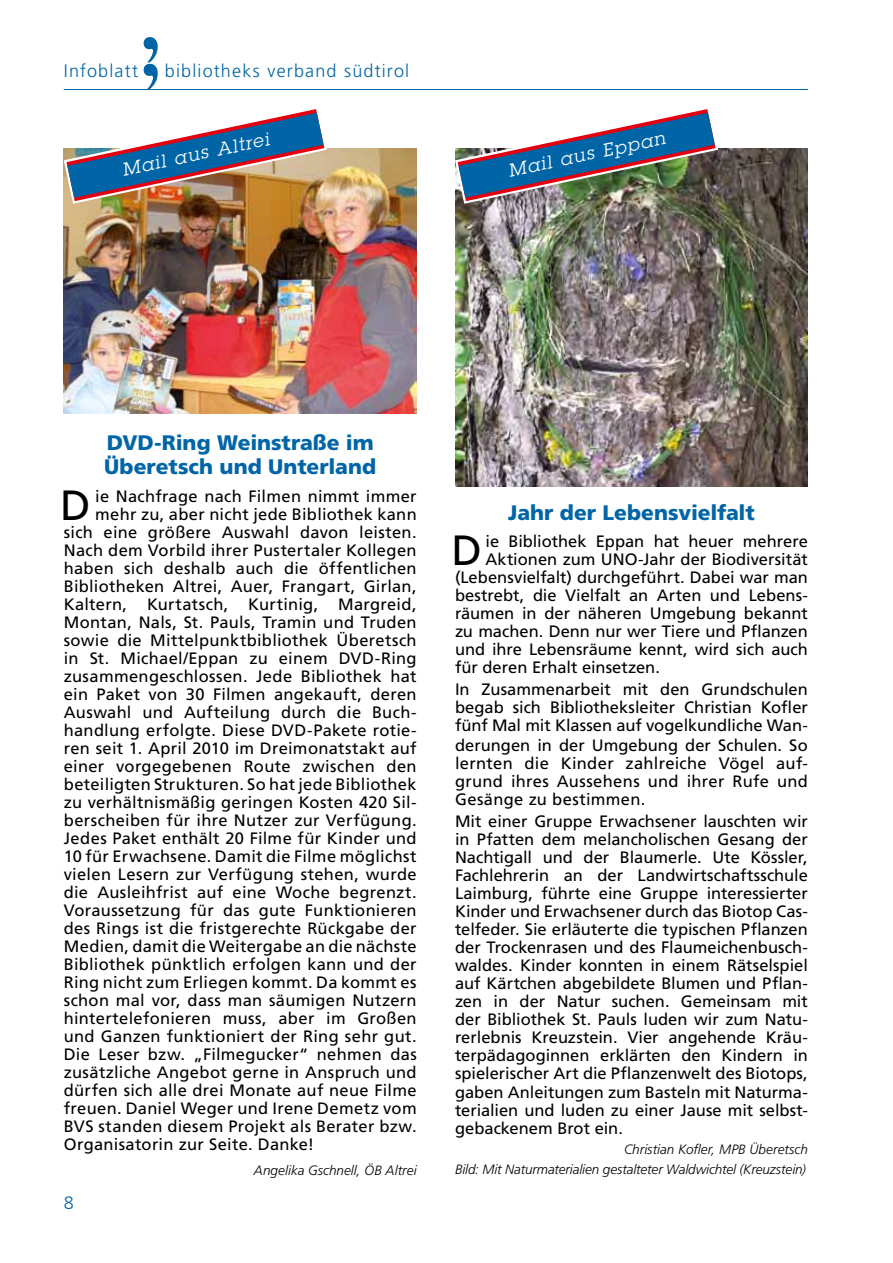
<style>
.page{position:relative;width:893px;height:1263px;background:#fff}
.page>*{position:absolute;margin:0;border:0;box-sizing:border-box;transform-origin:0 0}
.t1{font:42.3px "Frutiger";color:#000}
.t2{font:900 21px/24px "Frutiger";color:#0065a7}
.t3{font:300 18px "Frutiger";letter-spacing:.065em;color:#0065a7}
.t4{font:italic 18px "Lubalin Graph";color:#fff}
.t5{font:16.5px/18px "Frutiger";letter-spacing:.015em;color:#000;text-align:justify}
.t6{font:italic 300 13.5px/20.4px "Frutiger";color:#000;text-align:right}
</style>
<div class="page">
<hr style="left:64px;top:89px;width:744px;height:1px;background:#0065a7">
<img style="left:455px;top:149px;width:353px;height:337px">
<img style="left:64px;top:149px;width:352px;height:265px">
<svg style="left:143px;top:37px;width:15px;height:52px"></svg>
<img style="left:455px;top:109px;width:266px;height:97px">
<img style="left:63px;top:109px;width:267px;height:97px">
<p class="t3" style="left:64px;top:61px;width:76px">Infoblatt</p>
<p class="t3" style="left:165px;top:61px;width:246px">bibliotheks verband südtirol</p>
<p class="t4" style="left:120px;top:159px;width:151px;rotate:-12deg">Mail aus Altrei</p>
<p class="t4" style="left:506px;top:160px;width:162px;rotate:-12deg">Mail aus Eppan</p>
<p class="t2" style="left:104px;top:431px;width:273px">DVD-Ring Weinstraße im<br>Überetsch und Unterland</p>
<h1 class="t1" style="left:60px;top:480px;width:32px">D</h1>
<p class="t5" style="left:95px;top:487px;width:323px">ie Nachfrage nach Filmen nimmt immer</p>
<p class="t5" style="left:95px;top:505px;width:323px">mehr zu, aber nicht jede Bibliothek kann</p>
<p class="t5" style="left:64px;top:523px;width:354px">sich eine größere Auswahl davon leisten.</p>
<p class="t5" style="left:64px;top:541px;width:354px">Nach dem Vorbild ihrer Pustertaler Kollegen</p>
<p class="t5" style="left:64px;top:559px;width:354px">haben sich deshalb auch die öffentlichen</p>
<p class="t5" style="left:64px;top:577px;width:354px">Bibliotheken Altrei, Auer, Frangart, Girlan,</p>
<p class="t5" style="left:64px;top:595px;width:354px">Kaltern, Kurtatsch, Kurtinig, Margreid,</p>
<p class="t5" style="left:64px;top:613px;width:354px">Montan, Nals, St. Pauls, Tramin und Truden</p>
<p class="t5" style="left:64px;top:631px;width:354px">sowie die Mittelpunktbibliothek Überetsch</p>
<p class="t5" style="left:64px;top:649px;width:354px">in St. Michael/Eppan zu einem DVD-Ring</p>
<p class="t5" style="left:64px;top:667px;width:354px">zusammengeschlossen. Jede Bibliothek hat</p>
<p class="t5" style="left:64px;top:685px;width:354px">ein Paket von 30 Filmen angekauft, deren</p>
<p class="t5" style="left:64px;top:703px;width:354px">Auswahl und Aufteilung durch die Buch-</p>
<p class="t5" style="left:64px;top:721px;width:354px">handlung erfolgte. Diese DVD-Pakete rotie-</p>
<p class="t5" style="left:64px;top:739px;width:354px">ren seit 1. April 2010 im Dreimonatstakt auf</p>
<p class="t5" style="left:64px;top:757px;width:354px">einer vorgegebenen Route zwischen den</p>
<p class="t5" style="left:64px;top:775px;width:354px">beteiligten Strukturen. So hat jede Bibliothek</p>
<p class="t5" style="left:64px;top:793px;width:354px">zu verhältnismäßig geringen Kosten 420 Sil-</p>
<p class="t5" style="left:64px;top:811px;width:354px">berscheiben für ihre Nutzer zur Verfügung.</p>
<p class="t5" style="left:64px;top:829px;width:354px">Jedes Paket enthält 20 Filme für Kinder und</p>
<p class="t5" style="left:64px;top:847px;width:354px">10 für Erwachsene. Damit die Filme möglichst</p>
<p class="t5" style="left:64px;top:865px;width:354px">vielen Lesern zur Verfügung stehen, wurde</p>
<p class="t5" style="left:64px;top:883px;width:354px">die Ausleihfrist auf eine Woche begrenzt.</p>
<p class="t5" style="left:64px;top:901px;width:354px">Voraussetzung für das gute Funktionieren</p>
<p class="t5" style="left:64px;top:919px;width:354px">des Rings ist die fristgerechte Rückgabe der</p>
<p class="t5" style="left:64px;top:937px;width:354px">Medien, damit die Weitergabe an die nächste</p>
<p class="t5" style="left:64px;top:955px;width:354px">Bibliothek pünktlich erfolgen kann und der</p>
<p class="t5" style="left:64px;top:973px;width:354px">Ring nicht zum Erliegen kommt. Da kommt es</p>
<p class="t5" style="left:64px;top:991px;width:354px">schon mal vor, dass man säumigen Nutzern</p>
<p class="t5" style="left:64px;top:1009px;width:354px">hintertelefonieren muss, aber im Großen</p>
<p class="t5" style="left:64px;top:1027px;width:354px">und Ganzen funktioniert der Ring sehr gut.</p>
<p class="t5" style="left:64px;top:1045px;width:354px">Die Leser bzw. „Filmegucker“ nehmen das</p>
<p class="t5" style="left:64px;top:1063px;width:354px">zusätzliche Angebot gerne in Anspruch und</p>
<p class="t5" style="left:64px;top:1081px;width:354px">dürfen sich alle drei Monate auf neue Filme</p>
<p class="t5" style="left:64px;top:1099px;width:354px">freuen. Daniel Weger und Irene Demetz vom</p>
<p class="t5" style="left:64px;top:1117px;width:354px">BVS standen diesem Projekt als Berater bzw.</p>
<p class="t5" style="left:64px;top:1135px;width:252px">Organisatorin zur Seite. Danke!</p>
<p class="t6" style="left:254px;top:1160px;width:164px">Angelika Gschnell, ÖB Altrei</p>
<p class="t3" style="left:64px;top:1192px;width:12px">8</p>
<p class="t2" style="left:508px;top:501px;width:248px">Jahr der Lebensvielfalt</p>
<h1 class="t1" style="left:451px;top:525px;width:32px">D</h1>
<p class="t5" style="left:485px;top:532px;width:324px">ie Bibliothek Eppan hat heuer mehrere</p>
<p class="t5" style="left:485px;top:550px;width:324px">Aktionen zum UNO-Jahr der Biodiversität</p>
<p class="t5" style="left:455px;top:568px;width:354px">(Lebensvielfalt) durchgeführt. Dabei war man</p>
<p class="t5" style="left:455px;top:586px;width:354px">bestrebt, die Vielfalt an Arten und Lebens-</p>
<p class="t5" style="left:455px;top:604px;width:354px">räumen in der näheren Umgebung bekannt</p>
<p class="t5" style="left:455px;top:622px;width:354px">zu machen. Denn nur wer Tiere und Pflanzen</p>
<p class="t5" style="left:455px;top:640px;width:354px">und ihre Lebensräume kennt, wird sich auch</p>
<p class="t5" style="left:455px;top:658px;width:206px">für deren Erhalt einsetzen.</p>
<p class="t5" style="left:455px;top:680px;width:354px">In Zusammenarbeit mit den Grundschulen begab sich Bibliotheksleiter Christian Kofler fünf Mal mit Klassen auf vogelkundliche Wan-</p>
<p class="t5" style="left:455px;top:736px;width:354px">derungen in der Umgebung der Schulen. So lernten die Kinder zahlreiche Vögel auf&shy;grund ihres Aussehens und ihrer Rufe und Gesänge zu bestimmen.</p>
<p class="t5" style="left:455px;top:812px;width:354px">Mit einer Gruppe Erwachsener lauschten wir in Pfatten dem melancholischen Gesang der Nachtigall und der Blaumerle. Ute Kössler, Fachlehrerin an der Landwirtschaftsschule Laimburg, führte eine Gruppe interessierter Kinder und Erwachsener durch das Biotop Cas&shy;telfeder. Sie erläuterte die typischen Pflanzen der Trockenrasen und des Flaumeichenbusch&shy;waldes. Kinder konnten in einem Rätselspiel auf Kärtchen abgebildete Blumen und Pflan&shy;zen in der Natur suchen. Gemeinsam mit der Bibliothek St. Pauls luden wir zum Natu&shy;rerlebnis Kreuzstein. Vier angehende Kräu&shy;terpädagoginnen erklärten den Kindern in spielerischer Art die Pflanzenwelt des Biotops, gaben Anleitungen zum Basteln mit Naturma&shy;terialien und luden zu einer Jause mit selbst&shy;gebackenem Brot ein.</p>
<p class="t6" style="left:455px;top:1139px;width:354px">Christian Kofler, MPB Überetsch<br>Bild: Mit Naturmaterialien gestalteter Waldwichtel (Kreuzstein)</p>
</div>
